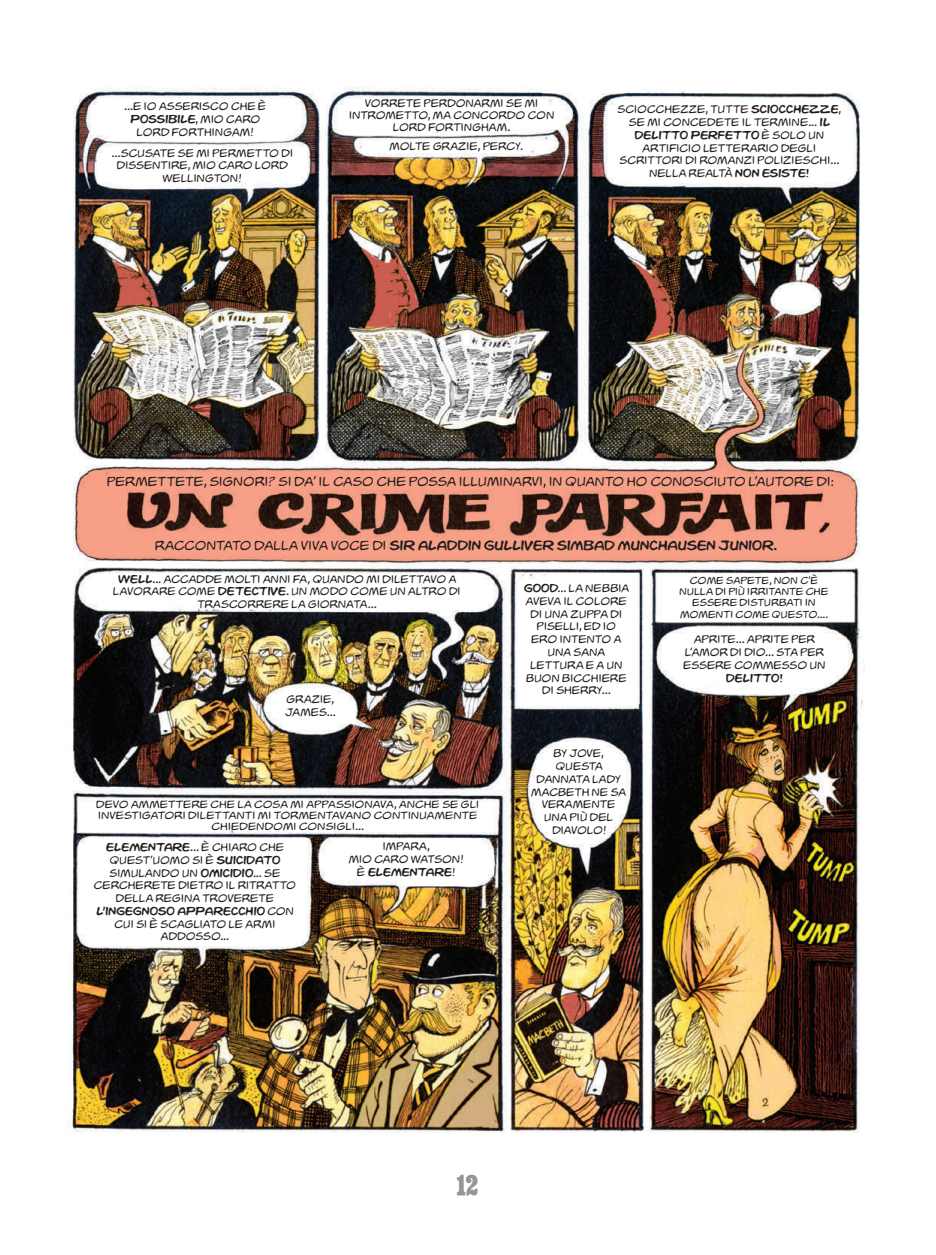
<style>
.page{position:relative;width:936px;height:1255px;background:#fff}
.page>*{position:absolute;margin:0;border:0;box-sizing:border-box;transform-origin:0 0}
.t1{font:27px "AI Egyptian Con Bol Sma";color:#939598}
.t2{font:11.55px "Whiz Bang";letter-spacing:.025em;color:#231f20;scale:.96 1}
.t3{font:700 11.55px "Whiz Bang";letter-spacing:.01em;color:#231f20;scale:.96 1}
.t4{font:9.75px/12.8px "Whiz Bang";letter-spacing:.04em;color:#231f20;text-align:center;scale:.95 1}
.t5{font:700 9.75px "Whiz Bang";letter-spacing:.01em;color:#231f20;scale:.95 1}
.t6{font:9.3px/10.9px "Whiz Bang";letter-spacing:.035em;color:#231f20;text-align:center}
.t7{font:9px/11.2px "Whiz Bang";letter-spacing:.035em;color:#231f20;text-align:center;scale:.95 1}
.s1{font-weight:700}
.s2{font-weight:400}
</style>
<div class="page">
<img style="left:68px;top:87px;width:797px;height:1046px">
<p class="t4" style="left:124px;top:100px;width:151px">...E IO ASSERISCO CHE È<br><span class="s1">POSSIBILE</span>, MIO CARO<br>LORD FORTHINGAM!</p>
<p class="t4" style="left:112px;top:146px;width:192px">...SCUSATE SE MI PERMETTO DI<br>DISSENTIRE, MIO CARO LORD<br>WELLINGTON!</p>
<p class="t4" style="left:349px;top:98px;width:217px;line-height:12px">VORRETE PERDONARMI SE MI<br>INTROMETTO, MA CONCORDO CON<br>LORD FORTINGHAM.</p>
<p class="t4" style="left:390px;top:140px;width:142px">MOLTE GRAZIE, PERCY.</p>
<p class="t4" style="left:618px;top:103px;width:237px">SCIOCCHEZZE, TUTTE <span class="s1">SCIOCCHEZZE</span>,<br>SE MI CONCEDETE IL TERMINE... <span class="s1">IL<br>DELITTO PERFETTO</span> È SOLO UN<br>ARTIFICIO LETTERARIO DEGLI<br>SCRITTORI DI ROMANZI POLIZIESCHI...<br>NELLA REALTÀ <span class="s1">NON ESISTE!</span></p>
<p class="t2" style="left:107px;top:473px;width:758px">PERMETTETE, SIGNORI? SI DA’ IL CASO CHE POSSA ILLUMINARVI, IN QUANTO HO CONOSCIUTO L’AUTORE DI:</p>
<p class="t3" style="left:155px;top:536px;width:649px"><span class="s2">RACCONTATO DALLA VIVA VOCE DI</span> SIR ALADDIN GULLIVER SIMBAD MUNCHAUSEN JUNIOR.</p>
<p class="t4" style="left:114px;top:572px;width:367px"><span class="s1">WELL</span>... ACCADDE MOLTI ANNI FA, QUANDO MI DILETTAVO A<br>LAVORARE COME <span class="s1">DETECTIVE</span>. UN MODO COME UN ALTRO DI<br>TRASCORRERE LA GIORNATA...</p>
<p class="t4" style="left:285px;top:692px;width:55px;text-align:left">GRAZIE,<br>JAMES...</p>
<p class="t6" style="left:97px;top:799px;width:384px">DEVO AMMETTERE CHE LA COSA MI APPASSIONAVA, ANCHE SE GLI<br>INVESTIGATORI DILETTANTI MI TORMENTAVANO CONTINUAMENTE<br>CHIEDENDOMI CONSIGLI...</p>
<p class="t4" style="left:94px;top:840px;width:214px"><span class="s1">ELEMENTARE</span>... È CHIARO CHE<br>QUEST’UOMO SI È <span class="s1">SUICIDATO<br></span>SIMULANDO UN <span class="s1">OMICIDIO</span>... SE<br>CERCHERETE DIETRO IL RITRATTO<br>DELLA REGINA TROVERETE<br><span class="s1">L’INGEGNOSO APPARECCHIO</span> CON<br>CUI SI È SCAGLIATO LE ARMI<br>ADDOSSO...</p>
<p class="t4" style="left:349px;top:840px;width:122px">IMPARA,<br>MIO CARO WATSON!<br>È <span class="s1">ELEMENTARE</span>!</p>
<p class="t4" style="left:524px;top:582px;width:112px"><span class="s1">GOOD</span>... LA NEBBIA<br>AVEVA IL COLORE<br>DI UNA ZUPPA DI<br>PISELLI, ED IO<br>ERO INTENTO A<br>UNA SANA<br>LETTURA E A UN<br>BUON BICCHIERE<br>DI SHERRY...</p>
<p class="t4" style="left:531px;top:747px;width:101px">BY JOVE,<br>QUESTA<br>DANNATA LADY<br>MACBETH NE SA<br>VERAMENTE<br>UNA PIÙ DEL<br>DIAVOLO!</p>
<p class="t7" style="left:679px;top:574px;width:158px">COME SAPETE, NON C’È<br>NULLA DI PIÙ IRRITANTE CHE<br>ESSERE DISTURBATI IN<br>MOMENTI COME QUESTO....</p>
<p class="t4" style="left:683px;top:633px;width:151px">APRITE... APRITE PER<br>L’AMOR DI DIO... STA PER<br>ESSERE COMMESSO UN</p>
<p class="t5" style="left:726px;top:670px;width:61px">DELITTO!</p>
<h1 class="t1" style="left:457px;top:1168px;width:23px">12</h1>
</div>
